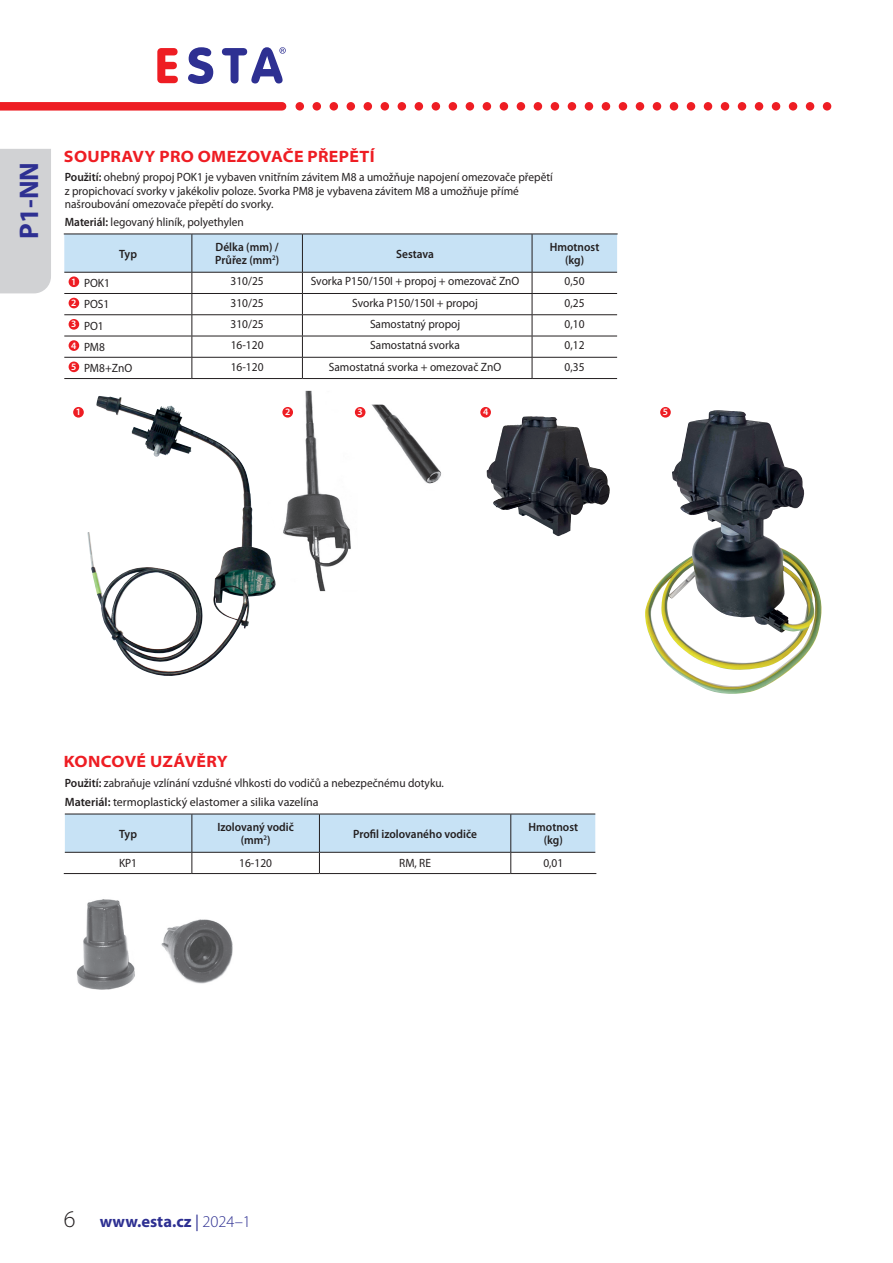
<style>
.page{position:relative;width:893px;height:1263px;background:#fff}
.page>*{position:absolute;margin:0;border:0;box-sizing:border-box;transform-origin:0 0}
.t1{font:700 27px "Myriad Pro";color:#2e3092}
.t2{font:700 semi-expanded 16.5px "Myriad Pro";letter-spacing:.02em;color:#ee1d23}
.t3{font:700 16.5px "Myriad Pro";color:#2e3092}
.t4{font:12px/13.5px "Myriad Pro";color:#231f20;scale:.95 1}
.t5{font:600 12px/13.2px "Myriad Pro";color:#231f20;text-align:center;scale:.95 1}
.t6{font:600 9.75px "Myriad Pro";color:#fff}
.s1{font-weight:600}
.s2{font-weight:300;font-size:24px;color:#231f20}
.s3{font-weight:400}
.s4{font-weight:300}
</style>
<div class="page">
<div style="left:823px;top:102px;width:8px;height:9px;background:#ee1d23;border-radius:50%"></div>
<div style="left:806px;top:102px;width:8px;height:9px;background:#ee1d23;border-radius:50%"></div>
<div style="left:789px;top:102px;width:8px;height:9px;background:#ee1d23;border-radius:50%"></div>
<div style="left:772px;top:102px;width:8px;height:9px;background:#ee1d23;border-radius:50%"></div>
<div style="left:755px;top:102px;width:8px;height:9px;background:#ee1d23;border-radius:50%"></div>
<div style="left:738px;top:102px;width:8px;height:9px;background:#ee1d23;border-radius:50%"></div>
<div style="left:721px;top:102px;width:8px;height:9px;background:#ee1d23;border-radius:50%"></div>
<div style="left:704px;top:102px;width:8px;height:9px;background:#ee1d23;border-radius:50%"></div>
<div style="left:687px;top:102px;width:8px;height:9px;background:#ee1d23;border-radius:50%"></div>
<div style="left:670px;top:102px;width:8px;height:9px;background:#ee1d23;border-radius:50%"></div>
<div style="left:653px;top:102px;width:8px;height:9px;background:#ee1d23;border-radius:50%"></div>
<div style="left:636px;top:102px;width:8px;height:9px;background:#ee1d23;border-radius:50%"></div>
<div style="left:619px;top:102px;width:8px;height:9px;background:#ee1d23;border-radius:50%"></div>
<div style="left:602px;top:102px;width:8px;height:9px;background:#ee1d23;border-radius:50%"></div>
<div style="left:585px;top:102px;width:8px;height:9px;background:#ee1d23;border-radius:50%"></div>
<div style="left:568px;top:102px;width:8px;height:9px;background:#ee1d23;border-radius:50%"></div>
<div style="left:551px;top:102px;width:8px;height:9px;background:#ee1d23;border-radius:50%"></div>
<div style="left:534px;top:102px;width:8px;height:9px;background:#ee1d23;border-radius:50%"></div>
<div style="left:517px;top:102px;width:8px;height:9px;background:#ee1d23;border-radius:50%"></div>
<div style="left:500px;top:102px;width:8px;height:9px;background:#ee1d23;border-radius:50%"></div>
<div style="left:483px;top:102px;width:8px;height:9px;background:#ee1d23;border-radius:50%"></div>
<div style="left:466px;top:102px;width:8px;height:9px;background:#ee1d23;border-radius:50%"></div>
<div style="left:449px;top:102px;width:8px;height:9px;background:#ee1d23;border-radius:50%"></div>
<div style="left:432px;top:102px;width:8px;height:9px;background:#ee1d23;border-radius:50%"></div>
<div style="left:415px;top:102px;width:8px;height:9px;background:#ee1d23;border-radius:50%"></div>
<div style="left:398px;top:102px;width:8px;height:9px;background:#ee1d23;border-radius:50%"></div>
<div style="left:381px;top:102px;width:8px;height:9px;background:#ee1d23;border-radius:50%"></div>
<div style="left:364px;top:102px;width:8px;height:9px;background:#ee1d23;border-radius:50%"></div>
<div style="left:347px;top:102px;width:8px;height:9px;background:#ee1d23;border-radius:50%"></div>
<div style="left:330px;top:102px;width:8px;height:9px;background:#ee1d23;border-radius:50%"></div>
<div style="left:313px;top:102px;width:8px;height:9px;background:#ee1d23;border-radius:50%"></div>
<div style="left:296px;top:102px;width:8px;height:9px;background:#ee1d23;border-radius:50%"></div>
<div style="left:0;top:102px;width:282px;height:9px;background:#ee1d23"></div>
<svg style="left:64px;top:233px;width:554px;height:145px"></svg>
<hr style="left:64px;top:378px;width:128px;height:1px;background:#231f20">
<hr style="left:192px;top:378px;width:110px;height:1px;background:#231f20">
<hr style="left:302px;top:378px;width:230px;height:1px;background:#231f20">
<hr style="left:532px;top:378px;width:85px;height:1px;background:#231f20">
<div style="left:69px;top:276px;width:10px;height:11px;background:#ee1d23;border-radius:50%"></div>
<div style="left:69px;top:298px;width:10px;height:10px;background:#ee1d23;border-radius:50%"></div>
<div style="left:69px;top:319px;width:10px;height:11px;background:#ee1d23;border-radius:50%"></div>
<div style="left:69px;top:340px;width:10px;height:11px;background:#ee1d23;border-radius:50%"></div>
<div style="left:69px;top:361px;width:10px;height:11px;background:#ee1d23;border-radius:50%"></div>
<svg style="left:64px;top:813px;width:532px;height:60px"></svg>
<hr style="left:64px;top:873px;width:128px;height:1px;background:#231f20">
<hr style="left:192px;top:873px;width:127px;height:1px;background:#231f20">
<hr style="left:319px;top:873px;width:192px;height:1px;background:#231f20">
<hr style="left:511px;top:873px;width:85px;height:1px;background:#231f20">
<svg style="left:157px;top:48px;width:21px;height:35px"></svg>
<svg style="left:188px;top:47px;width:25px;height:37px"></svg>
<svg style="left:222px;top:47px;width:64px;height:36px"></svg>
<div style="left:0;top:149px;width:51px;height:144px;background:#d1d2d4"></div>
<img style="left:283px;top:391px;width:72px;height:200px">
<img style="left:87px;top:397px;width:189px;height:279px">
<img style="left:355px;top:405px;width:87px;height:79px">
<img style="left:77px;top:899px;width:156px;height:91px">
<img style="left:487px;top:416px;width:43px;height:68px">
<img style="left:645px;top:410px;width:177px;height:284px">
<div style="left:73px;top:407px;width:11px;height:11px;background:#ee1d23;border-radius:50%"></div>
<div style="left:282px;top:407px;width:11px;height:11px;background:#ee1d23;border-radius:50%"></div>
<div style="left:355px;top:407px;width:10px;height:11px;background:#ee1d23;border-radius:50%"></div>
<div style="left:480px;top:407px;width:11px;height:11px;background:#ee1d23;border-radius:50%"></div>
<div style="left:660px;top:407px;width:11px;height:11px;background:#ee1d23;border-radius:50%"></div>
<h1 class="t1" style="left:12px;top:239px;width:78px;rotate:-90deg">P1-NN</h1>
<h2 class="t2" style="left:64px;top:147px;width:312px">SOUPRAVY PRO OMEZOVAČE PŘEPĚTÍ</h2>
<p class="t4" style="left:65px;top:170px;width:515px"><span class="s1">Použití:</span> ohebný propoj POK1 je vybaven vnitřním závitem M8 a umožňuje napojení omezovače přepětí z propichovací svorky v jakékoliv poloze. Svorka PM8 je vybavena závitem M8 a umožňuje přímé našroubování omezovače přepětí do svorky.</p>
<p class="t4" style="left:65px;top:215px;width:190px"><span class="s1">Materiál:</span> legovaný hliník, polyethylen</p>
<p class="t5" style="left:119px;top:247px;width:20px">Typ</p>
<p class="t5" style="left:215px;top:240px;width:69px;text-align:left">Délka (mm) /<br>Průřez (mm<sup>2</sup>)</p>
<p class="t5" style="left:396px;top:247px;width:41px">Sestava</p>
<p class="t5" style="left:550px;top:240px;width:54px">Hmotnost (kg)</p>
<p class="t4" style="left:71px;top:276px;width:42px"><sup>1</sup> POK1</p>
<p class="t4" style="left:231px;top:274px;width:36px">310/25</p>
<p class="t4" style="left:311px;top:274px;width:221px">Svorka P150/150I + propoj + omezovač ZnO</p>
<p class="t4" style="left:565px;top:274px;width:22px">0,50</p>
<p class="t4" style="left:71px;top:297px;width:42px"><sup>2</sup> POS1</p>
<p class="t4" style="left:231px;top:296px;width:36px">310/25</p>
<p class="t4" style="left:352px;top:296px;width:134px">Svorka P150/150I + propoj</p>
<p class="t4" style="left:565px;top:296px;width:22px">0,25</p>
<p class="t4" style="left:71px;top:319px;width:36px"><sup>3</sup> PO1</p>
<p class="t4" style="left:231px;top:317px;width:36px">310/25</p>
<p class="t4" style="left:370px;top:317px;width:97px">Samostatný propoj</p>
<p class="t4" style="left:565px;top:317px;width:22px">0,10</p>
<p class="t4" style="left:71px;top:340px;width:37px"><sup>4</sup> PM8</p>
<p class="t4" style="left:231px;top:338px;width:36px">16-120</p>
<p class="t4" style="left:370px;top:338px;width:96px">Samostatná svorka</p>
<p class="t4" style="left:565px;top:338px;width:22px">0,12</p>
<p class="t4" style="left:71px;top:361px;width:66px"><sup>5</sup> PM8+ZnO</p>
<p class="t4" style="left:231px;top:360px;width:36px">16-120</p>
<p class="t4" style="left:329px;top:360px;width:183px">Samostatná svorka + omezovač ZnO</p>
<p class="t4" style="left:565px;top:360px;width:22px">0,35</p>
<p class="t6" style="left:76px;top:406px;width:7px">1</p>
<p class="t6" style="left:285px;top:406px;width:7px">2</p>
<p class="t6" style="left:358px;top:406px;width:7px">3</p>
<p class="t6" style="left:483px;top:406px;width:7px">4</p>
<p class="t6" style="left:663px;top:406px;width:7px">5</p>
<h2 class="t2" style="left:64px;top:752px;width:165px">KONCOVÉ UZÁVĚRY</h2>
<p class="t4" style="left:65px;top:773px;width:401px;line-height:19.2px"><span class="s1">Použití:</span> zabraňuje vzlínání vzdušné vlhkosti do vodičů a nebezpečnému dotyku.<br><span class="s1">Materiál:</span> termoplastický elastomer a silika vazelína</p>
<p class="t5" style="left:119px;top:827px;width:20px">Typ</p>
<p class="t5" style="left:217px;top:820px;width:82px">Izolovaný vodič (mm<sup>2</sup>)</p>
<p class="t5" style="left:353px;top:827px;width:132px">Profil izolovaného vodiče</p>
<p class="t5" style="left:529px;top:820px;width:54px">Hmotnost (kg)</p>
<p class="t4" style="left:119px;top:856px;width:21px">KP1</p>
<p class="t4" style="left:239px;top:856px;width:36px">16-120</p>
<p class="t4" style="left:399px;top:856px;width:35px">RM, RE</p>
<p class="t4" style="left:543px;top:856px;width:22px">0,01</p>
<h2 class="t3" style="left:64px;top:1210px;width:189px"><span class="s2">6</span> www.esta.cz <span class="s3">|</span> <span class="s4">2024–1</span></h2>
</div>
